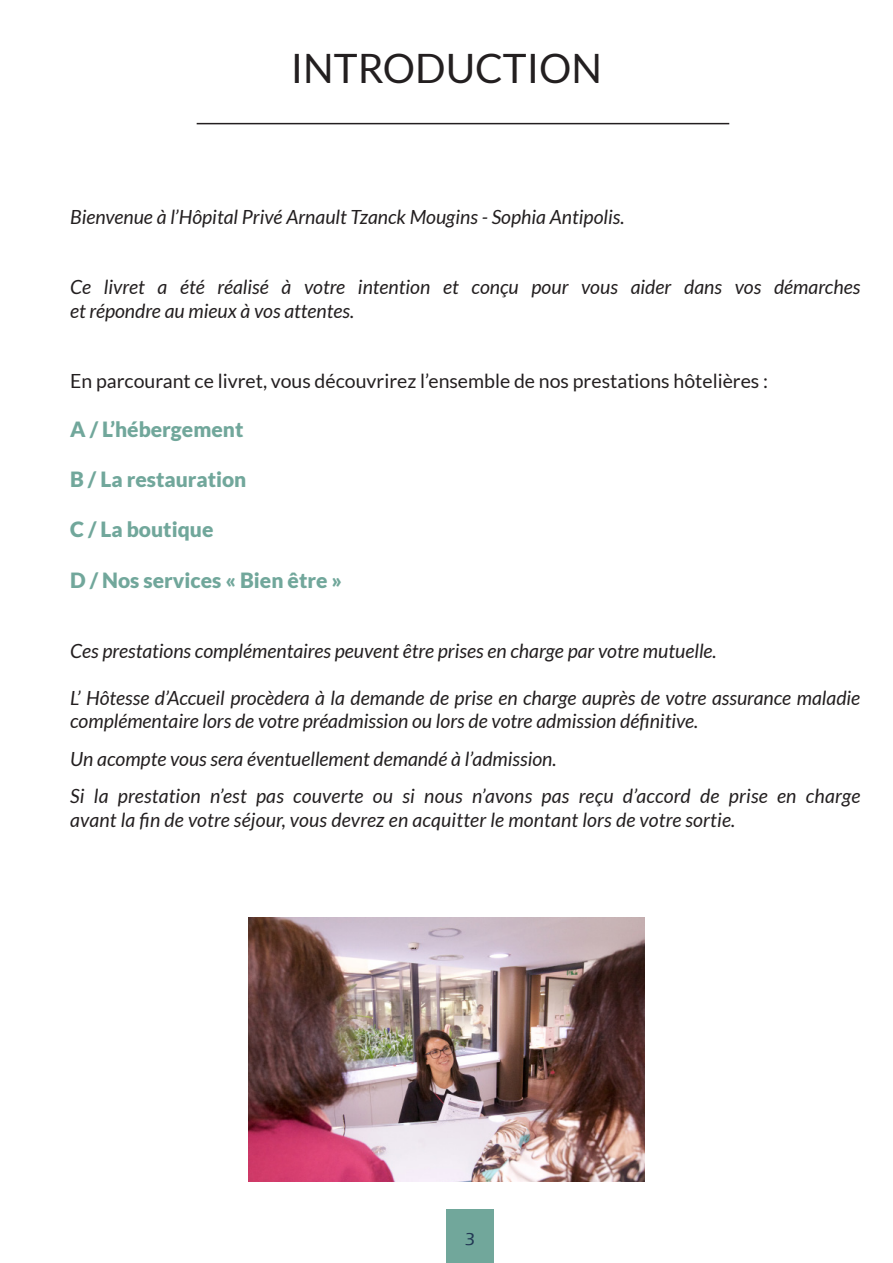
<style>
.page{position:relative;width:893px;height:1263px;background:#fff}
.page>*{position:absolute;margin:0;border:0;box-sizing:border-box;transform-origin:0 0}
.t1{font:40.5px "Lato";color:#231f20}
.t2{font:900 21px "Lato";color:#71a79b}
.t3{font:italic 19.5px/23.4px "Lato";color:#231f20}
.t4{font:19.5px "Lato";color:#231f20}
.t5{font:500 18px "Eras ITC";color:#223854}
</style>
<div class="page">
<hr style="left:197px;top:123px;width:532px;height:1px;background:#231f20">
<img style="left:249px;top:917px;width:395px;height:264px">
<div style="left:446px;top:1210px;width:48px;height:53px;background:#71a79b"></div>
<p class="t1" style="left:291px;top:46px;width:313px">INTRODUCTION</p>
<p class="t3" style="left:70px;top:206px;width:556px">Bienvenue à l’Hôpital Privé Arnault Tzanck Mougins - Sophia Antipolis.</p>
<p class="t3" style="left:70px;top:276px;width:792px">Ce livret a été réalisé à votre intention et conçu pour vous aider dans vos démarches et répondre au mieux à vos attentes.</p>
<p class="t4" style="left:70px;top:370px;width:699px">En parcourant ce livret, vous découvrirez l’ensemble de nos prestations hôtelières :</p>
<p class="t2" style="left:70px;top:416px;width:175px">A / L’hébergement</p>
<p class="t2" style="left:70px;top:467px;width:178px">B / La restauration</p>
<p class="t2" style="left:70px;top:517px;width:145px">C / La boutique</p>
<p class="t2" style="left:70px;top:568px;width:273px">D / Nos services « Bien être »</p>
<p class="t3" style="left:70px;top:640px;width:648px">Ces prestations complémentaires peuvent être prises en charge par votre mutuelle.</p>
<p class="t3" style="left:70px;top:686px;width:792px">L’ Hôtesse d’Accueil procèdera à la demande de prise en charge auprès de votre assurance maladie complémentaire lors de votre préadmission ou lors de votre admission définitive.</p>
<p class="t3" style="left:70px;top:747px;width:488px">Un acompte vous sera éventuellement demandé à l’admission.</p>
<p class="t3" style="left:70px;top:785px;width:792px">Si la prestation n’est pas couverte ou si nous n’avons pas reçu d’accord de prise en charge avant la fin de votre séjour, vous devrez en acquitter le montant lors de votre sortie.</p>
<p class="t5" style="left:465px;top:1228px;width:12px">3</p>
</div>
